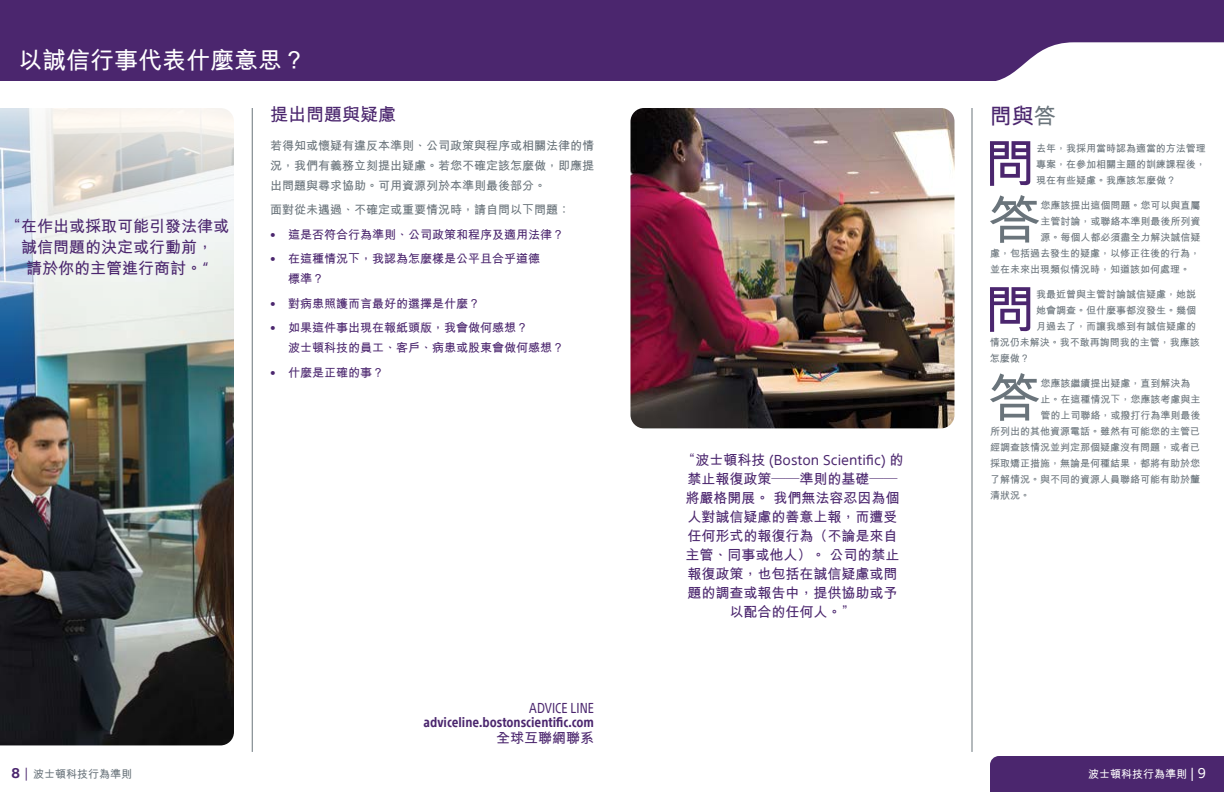
<style>
.page{position:relative;width:1224px;height:792px;background:#fff}
.page>*{position:absolute;margin:0;border:0;box-sizing:border-box;transform-origin:0 0}
.t1{font:700 52.4px "M Hei HK";color:#6a747b}
.t2{font:700 52.3px "M Hei HK";color:#4b266e}
.t3{font:700 24px "M Hei HK";color:#fff}
.t4{font:700 22px "M Hei HK";color:#4b266e}
.t5{font:700 18px "M Hei HK";color:#4b266e}
.t6{font:700 16px/21px "M Hei HK";color:#4b266e;text-align:center}
.t7{font:700 14px/19px "M Hei HK";color:#4b266e;text-align:center}
.t8{font:14px "SST";color:#4b266e}
.t9{font:condensed 14px "SST";color:#4b266e}
.t10{font:700 condensed 13.5px "SST";color:#4b266e}
.t11{font:700 12px/20px "M Hei HK";color:#4b266e}
.t12{font:700 12px/20px "M Hei HK";color:#6a747b;text-align:justify}
.t13{font:700 11px "M Hei HK";color:#6a747b}
.t14{font:700 11px "M Hei HK";color:#fff}
.t15{font:700 10px/16px "M Hei HK";color:#6a747b;text-align:justify}
.s1{font-family:"SST";font-weight:400}
.s2{font-family:"SST";font-weight:300}
.s3{font-family:"M Hei HK";font-weight:700}
.s4{color:#6a747b}
.s5{font-family:"SST";font-size:14px;color:#4b266e}
.s6{font-family:"SST";font-weight:400;font-size:14px;color:#4b266e}
.s7{font-size:14px}
.s8{font-family:"SST";font-weight:400;font-size:14px}
</style>
<div class="page">
<div style="left:990px;top:756px;width:234px;height:36px;background:#4b266e"></div>
<img style="left:0;top:381px;width:234px;height:364px">
<div style="left:0;top:0;width:1224px;height:81px;background:#4b266e"></div>
<svg style="left:996px;top:42px;width:228px;height:39px;background:#e4dee9"></svg>
<img style="left:630px;top:108px;width:324px;height:320px">
<hr style="left:252px;top:108px;width:1px;height:644px;background:#6a747b">
<hr style="left:972px;top:108px;width:1px;height:644px;background:#6a747b">
<svg style="left:0;top:108px;width:234px;height:273px"></svg>
<h3 class="t3" style="left:18px;top:43px;width:289px">以誠信行事代表什麼意思？</h3>
<h3 class="t6" style="left:5px;top:215px;width:225px">“在作出或採取可能引發法律或誠信問題的決定或行動前，<br>請於你的主管進行商討。<span class="s1">“</span></h3>
<h3 class="t5" style="left:270px;top:101px;width:127px">提出問題與疑慮</h3>
<p class="t12" style="left:270px;top:135px;width:325px">若得知或懷疑有違反本準則、公司政策與程序或相關法律的情況，我們有義務立刻提出疑慮。若您不確定該怎麼做，即應提出問題與尋求協助。可用資源列於本準則最後部分。</p>
<p class="t12" style="left:270px;top:199px;width:301px">面對從未遇過、不確定或重要情況時，請自問以下問題：</p>
<p class="t11" style="left:270px;top:224px;width:295px"><span class="s2">•</span> 這是否符合行為準則、公司政策和程序及適用法律？</p>
<p class="t11" style="left:288px;top:248px;width:253px;text-indent:-18px"><span class="s2">•</span> 在這種情況下，我認為怎麼樣是公平且合乎道德標準？</p>
<p class="t11" style="left:270px;top:293px;width:211px"><span class="s2">•</span> 對病患照護而言最好的選擇是什麼？</p>
<p class="t11" style="left:288px;top:317px;width:277px;text-indent:-18px"><span class="s2">•</span> 如果這件事出現在報紙頭版，我會做何感想？<br>波士頓科技的員工、客戶、病患或股東會做何感想？</p>
<p class="t11" style="left:270px;top:362px;width:115px"><span class="s2">•</span> 什麼是正確的事？</p>
<h3 class="t9" style="left:529px;top:700px;width:66px">ADVICE LINE</h3>
<h3 class="t10" style="left:424px;top:714px;width:172px">adviceline.bostonscientific.com</h3>
<h3 class="t7" style="left:496px;top:727px;width:99px">全球互聯網聯系</h3>
<h3 class="t8" style="left:681px;top:452px;width:224px"><span class="s3">“波士頓科技 (</span>Boston Scientific<span class="s3">) 的</span></h3>
<h3 class="t7" style="left:686px;top:469px;width:215px">禁止報復政策——準則的基礎——將嚴格開展。我們無法容忍因為個人對誠信疑慮的善意上報，而遭受任何形式的報復行為（不論是來自主管、同事或他人）。公司的禁止報復政策，也包括在誠信疑慮或問題的調查或報告中，提供協助或予以配合的任何人。”</h3>
<h3 class="t4" style="left:990px;top:100px;width:67px">問與<span class="s4">答</span></h3>
<h2 class="t2" style="left:984px;top:125px;width:54px">問</h2>
<p class="t15" style="left:1036px;top:140px;width:171px">去年，我採用當時認為適當的方法管理專案，在參加相關主題的訓練課程後，現在有些疑慮。我應該怎麼做？</p>
<h1 class="t1" style="left:988px;top:182px;width:54px">答</h1>
<p class="t15" style="left:1041px;top:197px;width:161px">您應該提出這個問題。您可以與直屬</p>
<p class="t15" style="left:1041px;top:213px;width:161px">主管討論，或聯絡本準則最後所列資</p>
<p class="t15" style="left:1041px;top:229px;width:161px">源。每個人都必須盡全力解決誠信疑</p>
<p class="t15" style="left:990px;top:245px;width:211px">慮，包括過去發生的疑慮，以修正往後的行為，</p>
<p class="t15" style="left:990px;top:261px;width:201px">並在未來出現類似情況時，知道該如何處理。</p>
<h2 class="t2" style="left:984px;top:271px;width:54px">問</h2>
<p class="t15" style="left:1036px;top:286px;width:161px">我最近曾與主管討論誠信疑慮，她說</p>
<p class="t15" style="left:1036px;top:302px;width:161px">她會調查。但什麼事都沒發生。幾個</p>
<p class="t15" style="left:1036px;top:318px;width:161px">月過去了，而讓我感到有誠信疑慮的</p>
<p class="t15" style="left:990px;top:334px;width:211px">情況仍未解決。我不敢再詢問我的主管，我應該</p>
<p class="t15" style="left:990px;top:350px;width:41px">怎麼做？</p>
<h1 class="t1" style="left:988px;top:360px;width:54px">答</h1>
<p class="t15" style="left:1041px;top:375px;width:151px">您應該繼續提出疑慮，直到解決為</p>
<p class="t15" style="left:1041px;top:391px;width:161px">止。在這種情況下，您應該考慮與主</p>
<p class="t15" style="left:1041px;top:407px;width:161px">管的上司聯絡，或撥打行為準則最後</p>
<p class="t15" style="left:990px;top:423px;width:212px">所列出的其他資源電話。雖然有可能您的主管已</p>
<p class="t15" style="left:990px;top:439px;width:212px">經調查該情況並判定那個疑慮沒有問題，或者已</p>
<p class="t15" style="left:990px;top:455px;width:212px">採取矯正措施，無論是何種結果，都將有助於您</p>
<p class="t15" style="left:990px;top:471px;width:212px">了解情況。與不同的資源人員聯絡可能有助於釐</p>
<p class="t15" style="left:990px;top:487px;width:41px">清狀況。</p>
<p class="t13" style="left:12px;top:766px;width:122px"><span class="s5">8</span> <span class="s6">|</span> 波士頓科技行為準則</p>
<p class="t14" style="left:1088px;top:766px;width:119px">波士頓科技行為準則 <span class="s7">|</span> <span class="s8">9</span></p>
</div>
